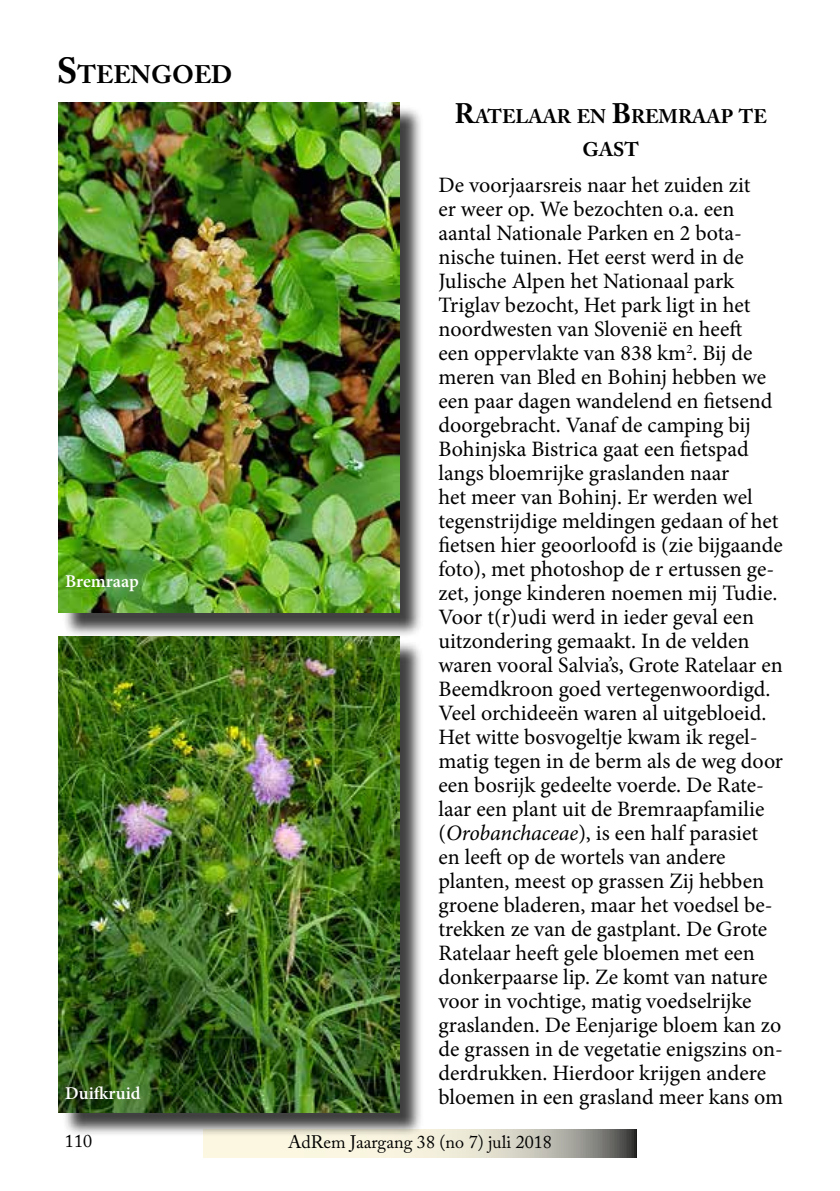
<style>
.page{position:relative;width:840px;height:1191px;background:#fff}
.page>*{position:absolute;margin:0;border:0;box-sizing:border-box;transform-origin:0 0}
.t1{font:700 25.2px "Adobe Caslon Pro";color:#000}
.t2{font:22px/24px "Minion Pro";color:#000}
.t3{font:700 19.6px/33.6px "Adobe Caslon Pro";color:#000;text-align:center}
.t4{font:18px "Adobe Caslon Pro";color:#000}
.t5{font:600 18px "Minion Pro";color:#fff}
.s1{font-size:36px}
.s2{font-size:28px}
.s3{font-style:italic}
</style>
<div class="page">
<svg style="left:203px;top:1129px;width:433px;height:28px"></svg>
<div style="left:62px;top:105px;width:361px;height:532px;background:#000;opacity:.75"></div>
<img style="left:59px;top:102px;width:340px;height:511px">
<div style="left:62px;top:639px;width:361px;height:498px;background:#000;opacity:.75"></div>
<img style="left:59px;top:636px;width:340px;height:476px">
<p class="t1" style="left:57px;top:60px;width:177px"><span class="s1">S</span>TEENGOED</p>
<p class="t3" style="left:454px;top:99px;width:314px"><span class="s2">R</span>ATELAAR EN <span class="s2">B</span>REMRAAP TE<br>GAST</p>
<p class="t2" style="left:438px;top:173px;width:346px">De voorjaarsreis naar het zuiden zit<br>er weer op. We bezochten o.a. een aantal Nationale Parken en 2 bota&shy;nische tuinen. Het eerst werd in de Julische Alpen het Nationaal park Triglav bezocht, Het park ligt in het noordwesten van Slovenië en heeft<br>een oppervlakte van 838 km<sup>2</sup>. Bij de meren van Bled en Bohinj hebben we een paar dagen wandelend en fietsend doorgebracht. Vanaf de camping bij Bohinjska Bistrica gaat een fietspad langs bloemrijke graslanden naar<br>het meer van Bohinj. Er werden wel tegenstrijdige meldingen gedaan of het fietsen hier geoorloofd is (zie bijgaande foto), met photoshop de r ertussen ge&shy;zet, jonge kinderen noemen mij Tudie.<br>Voor t(r)udi werd in ieder geval een uitzondering gemaakt. In de velden waren vooral Salvia’s, Grote Ratelaar en Beemdkroon goed vertegenwoordigd.<br>Veel orchideeën waren al uitgebloeid.<br>Het witte bosvogeltje kwam ik regel&shy;matig tegen in de berm als de weg door een bosrijk gedeelte voerde. De Rate&shy;laar een plant uit de Bremraapfamilie (<span class="s3">Orobanchaceae</span>), is een half parasiet en leeft op de wortels van andere planten, meest op grassen Zij hebben groene bladeren, maar het voedsel be&shy;trekken ze van de gastplant. De Grote Ratelaar heeft gele bloemen met een donkerpaarse lip. Ze komt van nature voor in vochtige, matig voedselrijke graslanden. De Eenjarige bloem kan zo de grassen in de vegetatie enigszins on&shy;derdrukken. Hierdoor krijgen andere</p>
<p class="t5" style="left:65px;top:569px;width:75px">Bremraap</p>
<p class="t5" style="left:65px;top:1081px;width:77px">Duifkruid</p>
<p class="t2" style="left:438px;top:1085px;width:346px">bloemen in een grasland meer kans om</p>
<p class="t4" style="left:65px;top:1129px;width:28px">110</p>
<p class="t4" style="left:288px;top:1130px;width:265px">AdRem Jaargang 38 (no 7) juli 2018</p>
</div>
